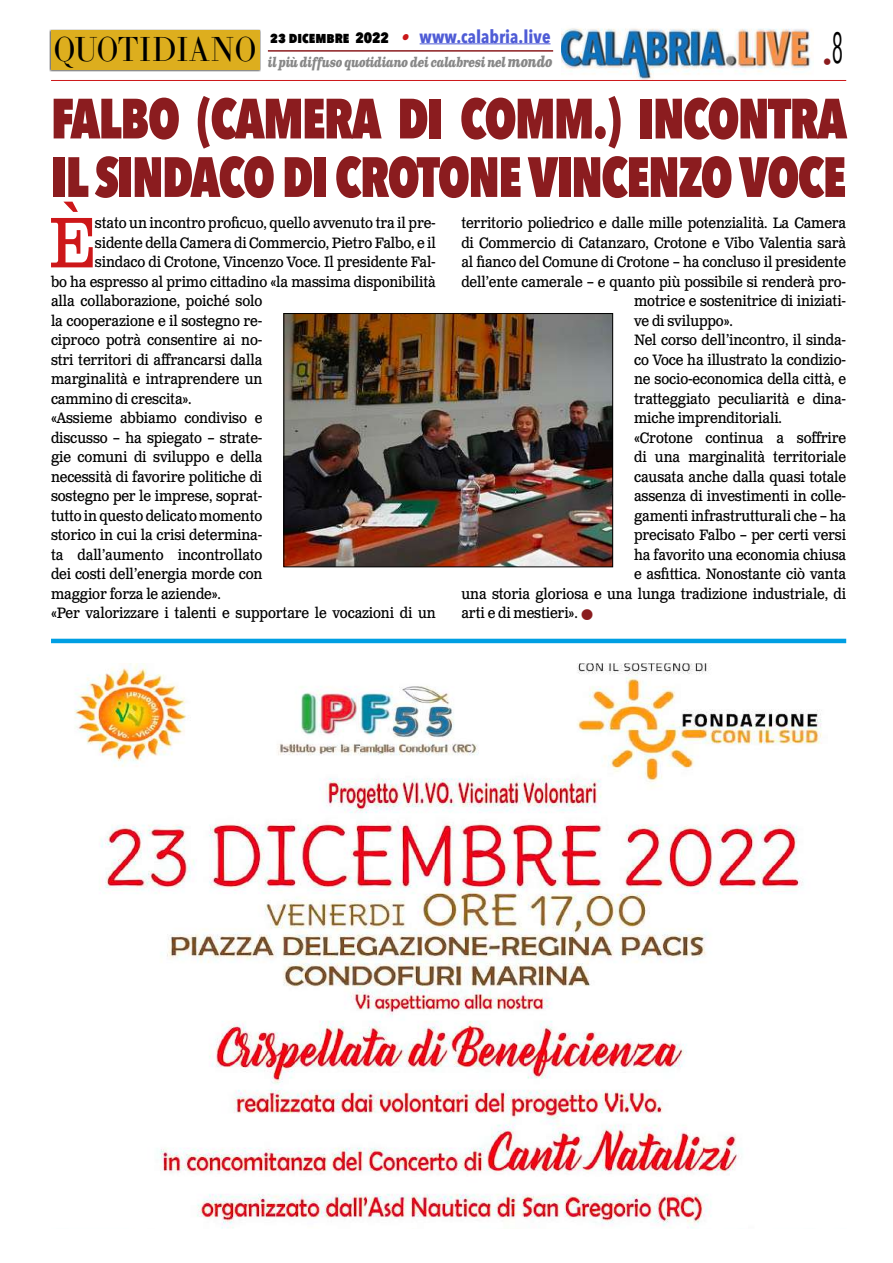
<style>
.page{position:relative;width:893px;height:1263px;background:#fff}
.page>*{position:absolute;margin:0;border:0;box-sizing:border-box;transform-origin:0 0}
.t1{font:71.25px "Clarendon Text Pro";color:#cd1719;scale:.9 1}
.t2{font:800 56.1px/58.5px "Avenir Next Condensed";letter-spacing:-.03em;color:#8b1c1f;scale:.89 1}
.t3{font:34.2px "LTC Bodoni 175 Pro";color:#000;scale:.88 1}
.t4{font:700 18px "Avenir Next Condensed";color:#4f5cd6}
.t5{font:18px "Avenir Next Condensed";color:#8b1c1f}
.t6{font:15px "Clarendon Text Pro";letter-spacing:-.01em;color:#000;scale:.9 1}
.t7{font:italic 700 13.5px "Clarendon Text Pro";letter-spacing:-.05em;color:#878787;scale:.79 1}
.s1{font-weight:800;font-size:15px;color:#000}
.s2{font-family:"Clarendon Text Pro";font-style:italic;font-size:16.5px;color:#ca181a}
.s3{font-size:15px}
</style>
<div class="page">
<img style="left:561px;top:28px;width:251px;height:52px">
<hr style="left:51px;top:80px;width:795px;height:1px;background:#cd1719">
<div style="left:49px;top:29px;width:212px;height:43px;background:#000;opacity:.75"></div>
<div style="left:51px;top:31px;width:208px;height:39px;background:#ddae1e"></div>
<hr style="left:420px;top:43px;width:130px;height:1px;background:#4f5cd6">
<hr style="left:268px;top:50px;width:285px;height:2px;background:#8b1c1f">
<img style="left:286px;top:315px;width:325px;height:250px">
<div style="left:284px;top:313px;width:329px;height:254px;border:1px solid #000"></div>
<hr style="left:51px;top:639px;width:795px;height:4px;background:#009fe3">
<img style="left:74px;top:663px;width:748px;height:565px">
<h3 class="t3" style="left:54px;top:27px;width:232px">QUOTIDIANO</h3>
<p class="t4" style="left:270px;top:25px;width:282px"><span class="s1">23 dicembre 2022</span> <span class="s2">•</span> www.calabria.live</p>
<p class="t7" style="left:268px;top:53px;width:362px">il più diffuso quotidiano dei calabresi nel <span class="s3">mondo</span></p>
<p class="t5" style="left:823px;top:46px;width:22px">•<sup>8</sup></p>
<h2 class="t2" style="left:51px;top:89px;width:896px">FALBO (CAMERA DI COMM.) INCONTRA<br>IL SINDACO DI CROTONE VINCENZO VOCE</h2>
<h1 class="t1" style="left:49px;top:200px;width:54px">È</h1>
<p class="t6" style="left:95px;top:214px;width:380px">stato un incontro proficuo, quello avvenuto tra il pre-</p>
<p class="t6" style="left:95px;top:234px;width:380px">sidente della Camera di Commercio, Pietro Falbo, e il</p>
<p class="t6" style="left:95px;top:253px;width:380px">sindaco di Crotone, Vincenzo Voce. Il presidente Fal-</p>
<p class="t6" style="left:51px;top:273px;width:429px">bo ha espresso al primo cittadino «la massima disponibilità</p>
<p class="t6" style="left:51px;top:292px;width:236px">alla collaborazione, poiché solo</p>
<p class="t6" style="left:51px;top:312px;width:236px">la cooperazione e il sostegno re-</p>
<p class="t6" style="left:51px;top:331px;width:236px">ciproco potrà consentire ai no-</p>
<p class="t6" style="left:51px;top:351px;width:236px">stri territori di affrancarsi dalla</p>
<p class="t6" style="left:51px;top:370px;width:236px">marginalità e intraprendere un</p>
<p class="t6" style="left:51px;top:390px;width:158px">cammino di crescita».</p>
<p class="t6" style="left:51px;top:409px;width:236px">«Assieme abbiamo condiviso e</p>
<p class="t6" style="left:51px;top:429px;width:236px">discusso – ha spiegato – strate-</p>
<p class="t6" style="left:51px;top:448px;width:236px">gie comuni di sviluppo e della</p>
<p class="t6" style="left:51px;top:468px;width:236px">necessità di favorire politiche di</p>
<p class="t6" style="left:51px;top:487px;width:236px">sostegno per le imprese, soprat-</p>
<p class="t6" style="left:51px;top:507px;width:236px">tutto in questo delicato momento</p>
<p class="t6" style="left:51px;top:526px;width:236px">storico in cui la crisi determina-</p>
<p class="t6" style="left:51px;top:546px;width:236px">ta dall’aumento incontrollato</p>
<p class="t6" style="left:51px;top:565px;width:236px">dei costi dell’energia morde con</p>
<p class="t6" style="left:51px;top:585px;width:190px">maggior forza le aziende».</p>
<p class="t6" style="left:51px;top:604px;width:429px">«Per valorizzare i talenti e supportare le vocazioni di un</p>
<p class="t6" style="left:461px;top:214px;width:429px">territorio poliedrico e dalle mille potenzialità. La Camera</p>
<p class="t6" style="left:461px;top:234px;width:429px">di Commercio di Catanzaro, Crotone e Vibo Valentia sarà</p>
<p class="t6" style="left:461px;top:253px;width:429px">al fianco del Comune di Crotone – ha concluso il presidente</p>
<p class="t6" style="left:461px;top:273px;width:429px">dell’ente camerale – e quanto più possibile si renderà pro-</p>
<p class="t6" style="left:634px;top:292px;width:237px">motrice e sostenitrice di iniziati-</p>
<p class="t6" style="left:634px;top:312px;width:111px">ve di sviluppo».</p>
<p class="t6" style="left:634px;top:331px;width:237px">Nel corso dell’incontro, il sinda-</p>
<p class="t6" style="left:634px;top:351px;width:237px">co Voce ha illustrato la condizio-</p>
<p class="t6" style="left:634px;top:370px;width:237px">ne socio-economica della città, e</p>
<p class="t6" style="left:634px;top:390px;width:237px">tratteggiato peculiarità e dina-</p>
<p class="t6" style="left:634px;top:409px;width:166px">miche imprenditoriali.</p>
<p class="t6" style="left:634px;top:429px;width:237px">«Crotone continua a soffrire</p>
<p class="t6" style="left:634px;top:448px;width:237px">di una marginalità territoriale</p>
<p class="t6" style="left:634px;top:468px;width:237px">causata anche dalla quasi totale</p>
<p class="t6" style="left:634px;top:487px;width:237px">assenza di investimenti in colle-</p>
<p class="t6" style="left:634px;top:507px;width:237px">gamenti infrastrutturali che – ha</p>
<p class="t6" style="left:634px;top:526px;width:237px">precisato Falbo – per certi versi</p>
<p class="t6" style="left:634px;top:546px;width:237px">ha favorito una economia chiusa</p>
<p class="t6" style="left:634px;top:565px;width:237px">e asfittica. Nonostante ciò vanta</p>
<p class="t6" style="left:461px;top:585px;width:429px">una storia gloriosa e una lunga tradizione industriale, di</p>
<p class="t6" style="left:461px;top:604px;width:131px">arti e di mestieri».</p>
</div>
